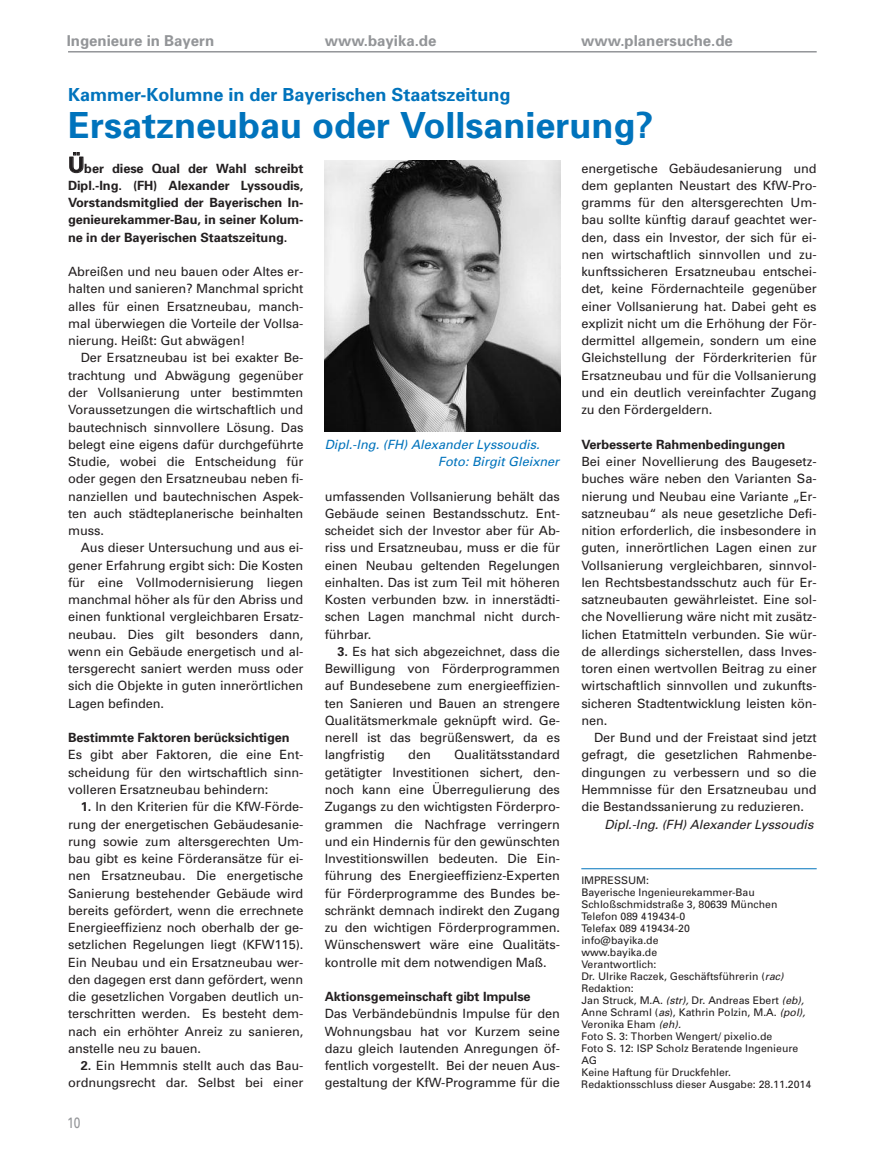
<style>
.page{position:relative;width:872px;height:1170px;background:#fff}
.page>*{position:absolute;margin:0;border:0;box-sizing:border-box;transform-origin:0 0}
.t1{font:700 36px "Univers";color:#0073bc}
.t2{font:700 18px "Univers";color:#0073bc}
.t3{font:700 15px "Univers";color:#939598}
.t4{font:15px "Univers";color:#939598;scale:.8 1}
.t5{font:12.75px/17.2px "Univers";letter-spacing:-.005em;color:#231f20;text-align:justify}
.t6{font:700 12.75px/17.2px "Univers";letter-spacing:-.005em;color:#231f20;text-align:justify}
.t7{font:italic 12.75px/17.2px "Univers";color:#0073bc}
.t8{font:italic 12.75px "Univers";letter-spacing:-.005em;color:#231f20}
.t9{font:10.5px/12px "Univers";color:#231f20}
.s1{font-size:21px}
.s2{font-weight:700}
.s3{font-style:italic}
</style>
<div class="page">
<hr style="left:68px;top:51px;width:748px;height:2px;background:#939598">
<img style="left:325px;top:160px;width:235px;height:271px">
<hr style="left:581px;top:868px;width:235px;height:1px;background:#0073bc">
<p class="t3" style="left:67px;top:35px;width:149px">Ingenieure in Bayern</p>
<p class="t3" style="left:325px;top:35px;width:113px">www.bayika.de</p>
<p class="t3" style="left:581px;top:35px;width:153px">www.planersuche.de</p>
<h2 class="t2" style="left:68px;top:88px;width:444px">Kammer-Kolumne in der Bayerischen Staatszeitung</h2>
<h1 class="t1" style="left:68px;top:112px;width:587px">Ersatzneubau oder Vollsanierung?</h1>
<p class="t5" style="left:581px;top:160px;width:237px">energetische Gebäudesanierung und dem geplanten Neustart des KfW-Pro&shy;gramms für den altersgerechten Um&shy;bau sollte künftig darauf geachtet wer&shy;den, dass ein Investor, der sich für ei&shy;nen wirtschaftlich sinnvollen und zu&shy;kunftssicheren Ersatzneubau entschei&shy;det, keine Fördernachteile gegenüber einer Vollsanierung hat. Dabei geht es explizit nicht um die Erhöhung der För&shy;dermittel allgemein, sondern um eine Gleichstellung der Förderkriterien für Ersatzneubau und für die Vollsanierung und ein deutlich vereinfachter Zugang zu den Fördergeldern.</p>
<p class="t6" style="left:581px;top:436px;width:205px">Verbesserte Rahmenbedingungen</p>
<p class="t5" style="left:581px;top:454px;width:237px">Bei einer Novellierung des Baugesetz&shy;buches wäre neben den Varianten Sa&shy;nierung und Neubau eine Variante „Er&shy;satzneubau“ als neue gesetzliche Defi&shy;nition erforderlich, die insbesondere in guten, innerörtlichen Lagen einen zur Vollsanierung vergleichbaren, sinnvol&shy;len Rechtsbestandsschutz auch für Er&shy;satzneubauten gewährleistet. Eine sol&shy;che Novellierung wäre nicht mit zusätz&shy;lichen Etatmitteln verbunden. Sie wür&shy;de allerdings sicherstellen, dass Inves&shy;toren einen wertvollen Beitrag zu einer wirtschaftlich sinnvollen und zukunfts&shy;sicheren Stadtentwicklung leisten kön&shy;nen.</p>
<p class="t5" style="left:581px;top:730px;width:237px;text-indent:13px">Der Bund und der Freistaat sind jetzt gefragt, die gesetzlichen Rahmenbe&shy;dingungen zu verbessern und so die Hemmnisse für den Ersatzneubau und die Bestandssanierung zu reduzieren.</p>
<p class="t8" style="left:604px;top:819px;width:210px">Dipl.-Ing. (FH) Alexander Lyssoudis</p>
<p class="t6" style="left:68px;top:160px;width:237px"><span class="s1">Ü</span>ber diese Qual der Wahl schreibt Dipl.-Ing. (FH) Alexander Lyssoudis, Vorstandsmitglied der Bayerischen In&shy;genieurekammer-Bau, in seiner Kolum&shy;ne in der Bayerischen Staatszeitung.</p>
<p class="t5" style="left:68px;top:264px;width:237px">Abreißen und neu bauen oder Altes er&shy;halten und sanieren? Manchmal spricht alles für einen Ersatzneubau, manch&shy;mal überwiegen die Vorteile der Vollsa&shy;nierung. Heißt: Gut abwägen!</p>
<p class="t5" style="left:68px;top:350px;width:237px;text-indent:13px">Der Ersatzneubau ist bei exakter Be&shy;trachtung und Abwägung gegenüber der Vollsanierung unter bestimmten Voraussetzungen die wirtschaftlich und bautechnisch sinnvollere Lösung. Das belegt eine eigens dafür durchgeführte Studie, wobei die Entscheidung für oder gegen den Ersatzneubau neben fi&shy;nanziellen und bautechnischen Aspek&shy;ten auch städteplanerische beinhalten muss.</p>
<p class="t5" style="left:68px;top:540px;width:237px;text-indent:13px">Aus dieser Untersuchung und aus ei&shy;gener Erfahrung ergibt sich: Die Kosten für eine Vollmodernisierung liegen manchmal höher als für den Abriss und einen funktional vergleichbaren Ersatz&shy;neubau. Dies gilt besonders dann, wenn ein Gebäude energetisch und al&shy;tersgerecht saniert werden muss oder sich die Objekte in guten innerörtlichen Lagen befinden.</p>
<p class="t6" style="left:68px;top:730px;width:223px">Bestimmte Faktoren berücksichtigen</p>
<p class="t5" style="left:68px;top:747px;width:237px">Es gibt aber Faktoren, die eine Ent&shy;scheidung für den wirtschaftlich sinn&shy;volleren Ersatzneubau behindern:</p>
<p class="t5" style="left:68px;top:799px;width:237px;text-indent:13px"><span class="s2">1.</span> In den Kriterien für die KfW-Förde&shy;rung der energetischen Gebäudesanie&shy;rung sowie zum altersgerechten Um&shy;bau gibt es keine Förderansätze für ei&shy;nen Ersatzneubau. Die energetische Sanierung bestehender Gebäude wird bereits gefördert, wenn die errechnete Energieeffizienz noch oberhalb der ge&shy;setzlichen Regelungen liegt (KFW115).<br>Ein Neubau und ein Ersatzneubau wer&shy;den dagegen erst dann gefördert, wenn die gesetzlichen Vorgaben deutlich un&shy;terschritten werden. Es besteht dem&shy;nach ein erhöhter Anreiz zu sanieren, anstelle neu zu bauen.</p>
<p class="t5" style="left:68px;top:1057px;width:237px;text-align:right"><span class="s2">2.</span> Ein Hemmnis stellt auch das Bau&shy;ordnungsrecht dar. Selbst bei einer</p>
<p class="t7" style="left:438px;top:436px;width:123px;text-indent:-113px">Dipl.-Ing. (FH) Alexander Lyssoudis.<br>Foto: Birgit Gleixner</p>
<p class="t5" style="left:325px;top:488px;width:237px">umfassenden Vollsanierung behält das Gebäude seinen Bestandsschutz. Ent&shy;scheidet sich der Investor aber für Ab&shy;riss und Ersatzneubau, muss er die für einen Neubau geltenden Regelungen einhalten. Das ist zum Teil mit höheren Kosten verbunden bzw. in innerstädti&shy;schen Lagen manchmal nicht durch&shy;führbar.</p>
<p class="t5" style="left:325px;top:643px;width:237px;text-indent:13px"><span class="s2">3.</span> Es hat sich abgezeichnet, dass die Bewilligung von Förderprogrammen auf Bundesebene zum energieeffizien&shy;ten Sanieren und Bauen an strengere Qualitätsmerkmale geknüpft wird. Ge&shy;nerell ist das begrüßenswert, da es langfristig</p>
<p class="t5" style="left:325px;top:747px;width:237px;text-indent:129px">Qualitätsstandard getätigter Investitionen sichert, den&shy;noch kann eine Überregulierung des Zugangs zu den wichtigsten Förderpro&shy;grammen die Nachfrage verringern und ein Hindernis für den gewünschten Investitionswillen bedeuten. Die Ein&shy;führung des Energieeffizienz-Experten für Förderprogramme des Bundes be&shy;schränkt demnach indirekt den Zugang zu den wichtigen Förderprogrammen.<br>Wünschenswert wäre eine Qualitäts&shy;kontrolle mit dem notwendigen Maß.</p>
<p class="t6" style="left:325px;top:988px;width:207px">Aktionsgemeinschaft gibt Impulse</p>
<p class="t5" style="left:325px;top:1006px;width:237px">Das Verbändebündnis Impulse für den Wohnungsbau hat vor Kurzem seine dazu gleich lautenden Anregungen öf&shy;fentlich vorgestellt. Bei der neuen Aus&shy;gestaltung der KfW-Programme für die</p>
<p class="t5" style="left:408px;top:747px;width:24px">den</p>
<p class="t9" style="left:581px;top:874px;width:231px">IMPRESSUM:<br>Bayerische Ingenieurekammer-Bau<br>Schloßschmidstraße 3, 80639 München<br>Telefon 089 419434-0<br>Telefax 089 419434-20<br>info@bayika.de<br>www.bayika.de<br>Verantwortlich:<br>Dr. Ulrike Raczek, Geschäftsführerin (<span class="s3">rac)<br></span>Redaktion:<br>Jan Struck, M.A. <span class="s3">(str),</span> Dr. Andreas Ebert <span class="s3">(eb),<br></span>Anne Schraml (<span class="s3">as</span>), Kathrin Polzin, M.A. <span class="s3">(pol),<br></span>Veronika Eham <span class="s3">(eh).<br></span>Foto S. 3: Thorben Wengert/ pixelio.de<br>Foto S. 12: ISP Scholz Beratende Ingenieure<br>AG<br>Keine Haftung für Druckfehler.<br>Redaktionsschluss dieser Ausgabe: 28.11.2014</p>
<p class="t4" style="left:67px;top:1117px;width:18px">10</p>
</div>
